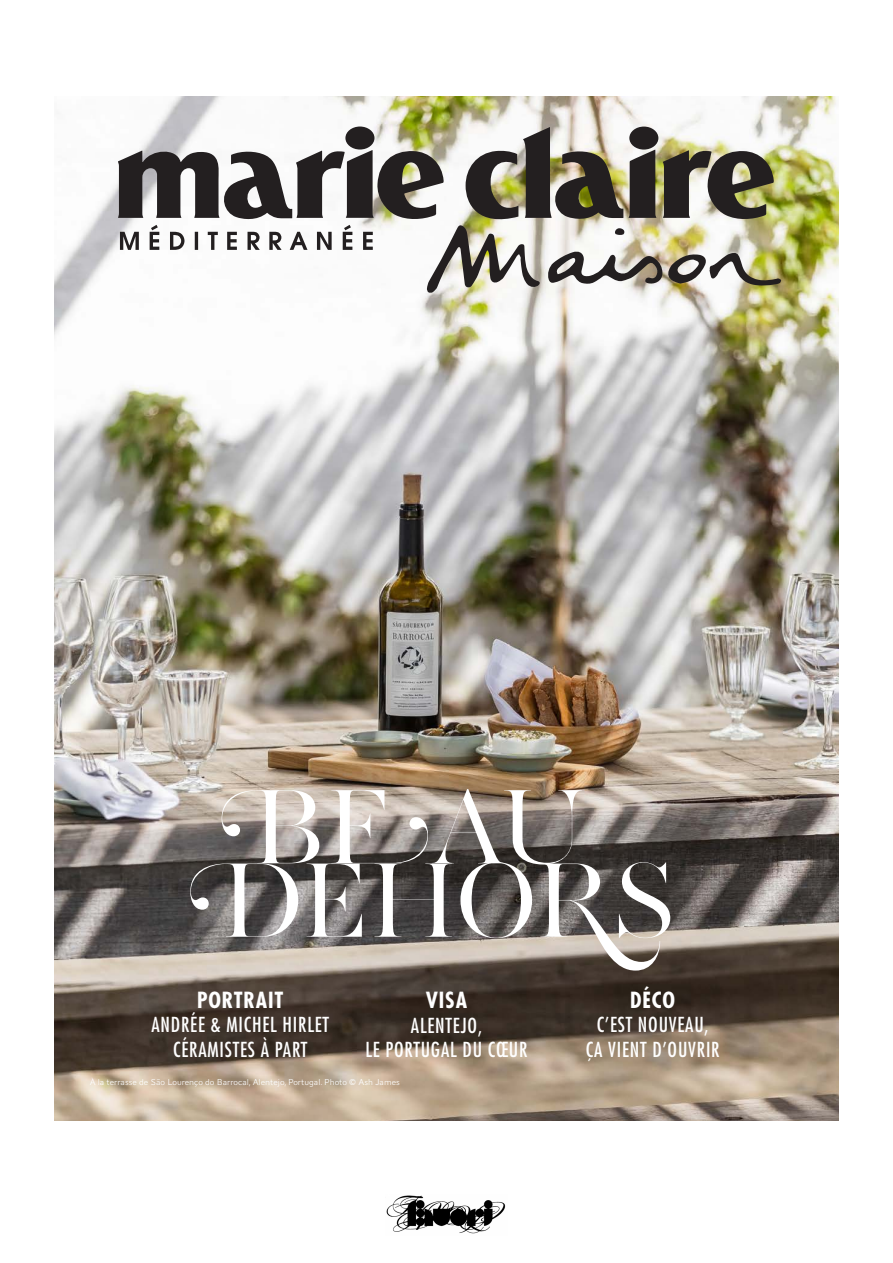
<style>
.page{position:relative;width:893px;height:1263px;background:#fff}
.page>*{position:absolute;margin:0;border:0;box-sizing:border-box;transform-origin:0 0}
.t1{font:300 108.45px "AW Conqueror Didot";color:#fff}
.t2{font:700 condensed 21.6px "Futura";letter-spacing:.04em;color:#fff}
.t3{font:condensed 20.1px/24.2px "Futura";letter-spacing:.04em;color:#fff;text-align:center}
.t4{font:300 8.85px "AW Conqueror Sans";color:#fff}
</style>
<div class="page">
<img style="left:386px;top:1195px;width:120px;height:39px">
<img style="left:54px;top:96px;width:785px;height:1024px">
<svg style="left:118px;top:127px;width:663px;height:166px"></svg>
<p class="t1" style="left:218px;top:744px;width:368px">BEAU</p>
<p class="t1" style="left:187px;top:818px;width:495px">DEHORS</p>
<p class="t2" style="left:197px;top:986px;width:88px">PORTRAIT</p>
<p class="t3" style="left:151px;top:1012px;width:179px">ANDRÉE &amp; MICHEL HIRLET<br>CÉRAMISTES À PART</p>
<p class="t2" style="left:426px;top:986px;width:43px">VISA</p>
<p class="t3" style="left:365px;top:1013px;width:164px">ALENTEJO,<br>LE PORTUGAL DU CŒUR</p>
<p class="t4" style="left:90px;top:1074px;width:312px">À la terrasse de São Lourenço do Barrocal, Alentejo, Portugal. Photo © Ash James</p>
<p class="t2" style="left:630px;top:986px;width:46px">DÉCO</p>
<p class="t3" style="left:586px;top:1012px;width:135px">C’EST NOUVEAU,<br>ÇA VIENT D’OUVRIR</p>
</div>
